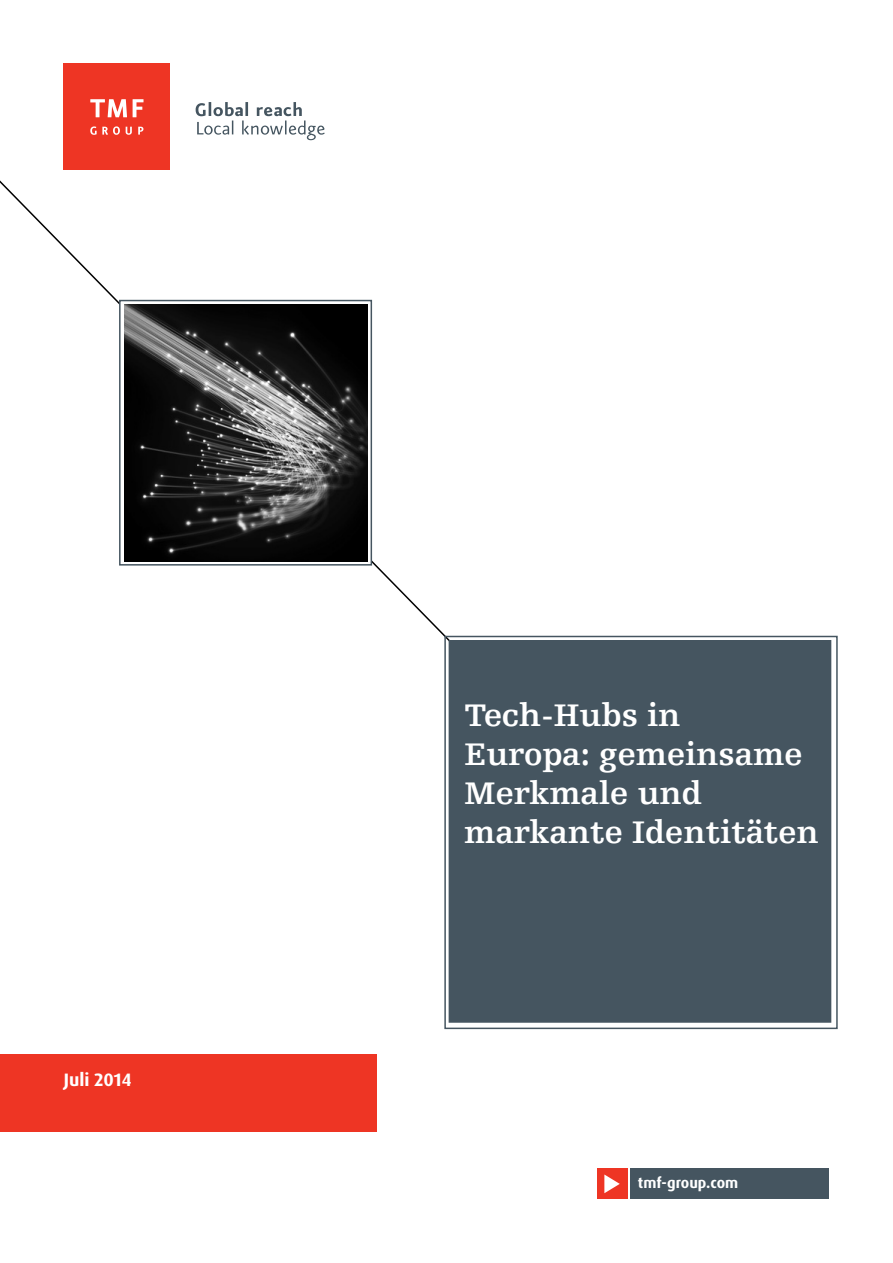
<style>
.page{position:relative;width:893px;height:1263px;background:#fff}
.page>*{position:absolute;margin:0;border:0;box-sizing:border-box;transform-origin:0 0}
.t1{font:700 33px/39px "Egyptienne FLT Std";color:#fff}
.t2{font:700 18px "Dax OT";color:#fff}
.t3{font:700 15px "Dax OT";color:#fff}
</style>
<div class="page">
<div style="left:630px;top:1168px;width:199px;height:31px;background:#455560"></div>
<div style="left:597px;top:1168px;width:30px;height:31px;background:#ee3524"></div>
<svg style="left:604px;top:1174px;width:16px;height:19px"></svg>
<svg style="left:0;top:142px;width:453px;height:502px"></svg>
<div style="left:64px;top:64px;width:106px;height:106px;background:#ee3524"></div>
<svg style="left:196px;top:102px;width:129px;height:38px"></svg>
<svg style="left:90px;top:126px;width:30px;height:9px"></svg>
<svg style="left:126px;top:127px;width:6px;height:8px"></svg>
<svg style="left:138px;top:127px;width:5px;height:8px"></svg>
<svg style="left:133px;top:99px;width:11px;height:18px"></svg>
<svg style="left:90px;top:99px;width:37px;height:18px"></svg>
<svg style="left:119px;top:300px;width:253px;height:266px"></svg>
<div style="left:449px;top:640px;width:382px;height:383px;background:#455560"></div>
<div style="left:444px;top:636px;width:394px;height:393px;border:2px solid #455560"></div>
<div style="left:0;top:1054px;width:376px;height:78px;background:#ee3524"></div>
<img style="left:124px;top:304px;width:243px;height:257px">
<p class="t2" style="left:64px;top:1068px;width:69px">Juli 2014</p>
<p class="t1" style="left:465px;top:696px;width:356px">Tech-Hubs in<br>Europa: gemeinsame<br>Merkmale und markante Identitäten</p>
<p class="t3" style="left:638px;top:1173px;width:102px">tmf-group.com</p>
</div>
